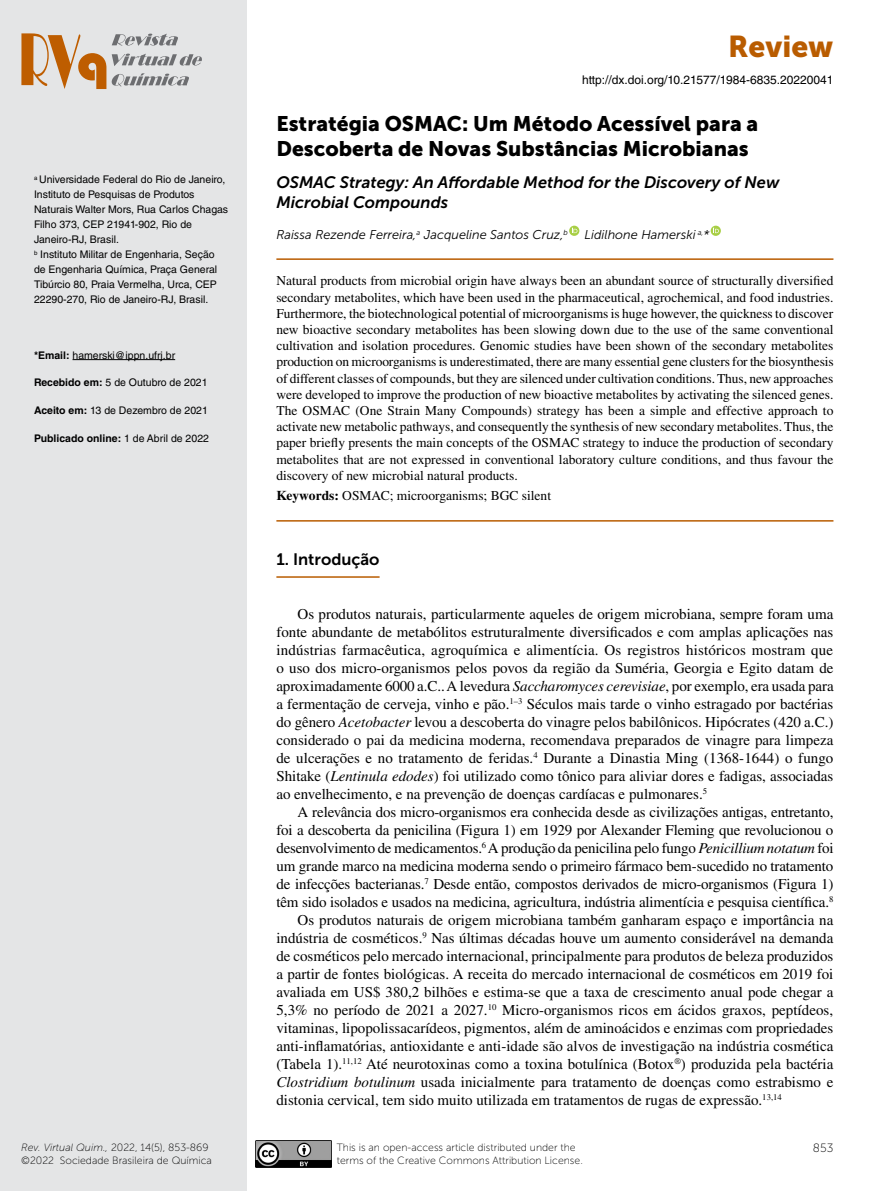
<style>
.page{position:relative;width:893px;height:1191px;background:#fff}
.page>*{position:absolute;margin:0;border:0;box-sizing:border-box;transform-origin:0 0}
.t1{font:30px "Museo Sans 900";color:#b95c00}
.t2{font:21px/25.2px "Museo Sans 900";color:#000}
.t3{font:italic 16.5px/19.8px "Museo Sans 700";color:#000}
.t4{font:16.5px "Museo Sans 700";color:#000}
.t5{font:15px/18px "Times LT Std";color:#000;text-align:justify}
.t6{font:13.5px/16.2px "Times LT Std";color:#000;text-align:justify}
.t7{font:italic 12.75px "Museo Sans 300";color:#000}
.t8{font:12px "Helvetica LT Std";color:#000}
.t9{font:12px "Museo Sans 100";color:#000}
.t10{font:10.5px/15px "Helvetica LT Std";color:#000}
.t11{font:10.5px/12.6px "Museo Sans 100";color:#000}
.t12{font:700 10.5px "Helvetica LT Std";color:#000}
.s1{font-weight:700}
.s2{font-weight:400}
.s3{font-style:italic}
</style>
<div class="page">
<div style="left:0;top:0;width:246px;height:1191px;background:#e4e5e6"></div>
<img style="left:255px;top:1140px;width:77px;height:27px">
<svg style="left:21px;top:33px;width:85px;height:56px"></svg>
<svg style="left:112px;top:73px;width:77px;height:13px"></svg>
<svg style="left:112px;top:54px;width:90px;height:12px"></svg>
<svg style="left:112px;top:34px;width:66px;height:12px"></svg>
<hr style="left:73px;top:359px;width:102px;height:1px;background:#000">
<hr style="left:276px;top:258px;width:557px;height:2px;background:#b95c00">
<hr style="left:276px;top:520px;width:557px;height:1px;background:#b95c00">
<hr style="left:276px;top:576px;width:104px;height:2px;background:#b95c00">
<svg style="left:569px;top:226px;width:10px;height:10px"></svg>
<svg style="left:572px;top:227px;width:5px;height:6px"></svg>
<svg style="left:711px;top:226px;width:10px;height:10px"></svg>
<svg style="left:713px;top:227px;width:6px;height:6px"></svg>
<p class="t10" style="left:34px;top:172px;width:196px"><sup>a</sup> Universidade Federal do Rio de Janeiro, Instituto de Pesquisas de Produtos Naturais Walter Mors, Rua Carlos Chagas Filho 373, CEP 21941-902, Rio de Janeiro-RJ, Brasil.<br><sup>b</sup> Instituto Militar de Engenharia, Seção de Engenharia Química, Praça General Tibúrcio 80, Praia Vermelha, Urca, CEP 22290-270, Rio de Janeiro-RJ, Brasil.</p>
<p class="t10" style="left:34px;top:347px;width:143px"><span class="s1">*Email:</span> hamerski@ippn.ufrj.br</p>
<p class="t10" style="left:34px;top:375px;width:175px"><span class="s1">Recebido em:</span> 5 de Outubro de 2021</p>
<p class="t10" style="left:34px;top:403px;width:175px"><span class="s1">Aceito em:</span> 13 de Dezembro de 2021</p>
<p class="t12" style="left:34px;top:432px;width:176px">Publicado online: <span class="s2">1 de Abril de 2022</span></p>
<h1 class="t1" style="left:728px;top:29px;width:107px">Review</h1>
<p class="t8" style="left:582px;top:72px;width:253px">http://dx.doi.org/10.21577/1984-6835.20220041</p>
<h2 class="t2" style="left:276px;top:111px;width:483px">Estratégia OSMAC: Um Método Acessível para a<br>Descoberta de Novas Substâncias Microbianas</h2>
<p class="t3" style="left:276px;top:173px;width:505px">OSMAC Strategy: An Affordable Method for the Discovery of New<br>Microbial Compounds</p>
<p class="t7" style="left:276px;top:228px;width:293px">Raissa Rezende Ferreira,<sup>a</sup> Jacqueline Santos Cruz,<sup>b</sup></p>
<p class="t7" style="left:585px;top:228px;width:126px">Lidilhone Hamerski <sup>a,</sup>*</p>
<p class="t6" style="left:276px;top:273px;width:559px">Natural products from microbial origin have always been an abundant source of structurally diversified secondary metabolites, which have been used in the pharmaceutical, agrochemical, and food industries.<br>Furthermore, the biotechnological potential of microorganisms is huge however, the quickness to discover new bioactive secondary metabolites has been slowing down due to the use of the same conventional cultivation and isolation procedures. Genomic studies have been shown of the secondary metabolites production on microorganisms is underestimated, there are many essential gene clusters for the biosynthesis of different classes of compounds, but they are silenced under cultivation conditions. Thus, new approaches were developed to improve the production of new bioactive metabolites by activating the silenced genes.<br>The OSMAC (One Strain Many Compounds) strategy has been a simple and effective approach to activate new metabolic pathways, and consequently the synthesis of new secondary metabolites. Thus, the paper briefly presents the main concepts of the OSMAC strategy to induce the production of secondary metabolites that are not expressed in conventional laboratory culture conditions, and thus favour the discovery of new microbial natural products.</p>
<p class="t6" style="left:276px;top:487px;width:276px"><span class="s1">Keywords:</span> OSMAC; microorganisms; BGC silent</p>
<p class="t4" style="left:276px;top:550px;width:105px">1. Introdução</p>
<p class="t5" style="left:276px;top:605px;width:559px;text-indent:21px">Os produtos naturais, particularmente aqueles de origem microbiana, sempre foram uma fonte abundante de metabólitos estruturalmente diversificados e com amplas aplicações nas indústrias farmacêutica, agroquímica e alimentícia. Os registros históricos mostram que o uso dos micro-organismos pelos povos da região da Suméria, Georgia e Egito datam de aproximadamente 6000 a.C.. A levedura <span class="s3">Saccharomyces cerevisiae</span>, por exemplo, era usada para a fermentação de cerveja, vinho e pão.<sup>1–3</sup> Séculos mais tarde o vinho estragado por bactérias do gênero <span class="s3">Acetobacter</span> levou a descoberta do vinagre pelos babilônicos. Hipócrates (420 a.C.) considerado o pai da medicina moderna, recomendava preparados de vinagre para limpeza de ulcerações e no tratamento de feridas.<sup>4</sup> Durante a Dinastia Ming (1368-1644) o fungo Shitake (<span class="s3">Lentinula edodes</span>) foi utilizado como tônico para aliviar dores e fadigas, associadas ao envelhecimento, e na prevenção de doenças cardíacas e pulmonares.<sup>5</sup></p>
<p class="t5" style="left:298px;top:803px;width:537px">A relevância dos micro-organismos era conhecida desde as civilizações antigas, entretanto,</p>
<p class="t5" style="left:276px;top:821px;width:559px">foi a descoberta da penicilina (Figura 1) em 1929 por Alexander Fleming que revolucionou o</p>
<p class="t5" style="left:276px;top:839px;width:559px">desenvolvimento de medicamentos.<sup>6</sup> A produção da penicilina pelo fungo <span class="s3">Penicillium notatum</span> foi</p>
<p class="t5" style="left:276px;top:857px;width:558px">um grande marco na medicina moderna sendo o primeiro fármaco bem-sucedido no tratamento</p>
<p class="t5" style="left:276px;top:875px;width:559px">de infecções bacterianas.<sup>7</sup> Desde então, compostos derivados de micro-organismos (Figura 1)</p>
<p class="t5" style="left:276px;top:893px;width:558px">têm sido isolados e usados na medicina, agricultura, indústria alimentícia e pesquisa científica.<sup>8</sup></p>
<p class="t5" style="left:298px;top:911px;width:537px">Os produtos naturais de origem microbiana também ganharam espaço e importância na</p>
<p class="t5" style="left:276px;top:929px;width:559px">indústria de cosméticos.<sup>9</sup> Nas últimas décadas houve um aumento considerável na demanda</p>
<p class="t5" style="left:276px;top:947px;width:559px">de cosméticos pelo mercado internacional, principalmente para produtos de beleza produzidos</p>
<p class="t5" style="left:276px;top:965px;width:559px">a partir de fontes biológicas. A receita do mercado internacional de cosméticos em 2019 foi</p>
<p class="t5" style="left:276px;top:983px;width:559px">avaliada em US$ 380,2 bilhões e estima-se que a taxa de crescimento anual pode chegar a</p>
<p class="t5" style="left:276px;top:1001px;width:558px">5,3% no período de 2021 a 2027.<sup>10</sup> Micro-organismos ricos em ácidos graxos, peptídeos,</p>
<p class="t5" style="left:276px;top:1019px;width:559px">vitaminas, lipopolissacarídeos, pigmentos, além de aminoácidos e enzimas com propriedades</p>
<p class="t5" style="left:276px;top:1037px;width:558px">anti-inflamatórias, antioxidante e anti-idade são alvos de investigação na indústria cosmética</p>
<p class="t5" style="left:276px;top:1055px;width:559px">(Tabela 1).<sup>11,12</sup> Até neurotoxinas como a toxina botulínica (Botox<sup>®</sup>) produzida pela bactéria</p>
<p class="t5" style="left:276px;top:1073px;width:559px"><span class="s3">Clostridium botulinum</span> usada inicialmente para tratamento de doenças como estrabismo e</p>
<p class="t5" style="left:276px;top:1091px;width:507px">distonia cervical, tem sido muito utilizada em tratamentos de rugas de expressão.<sup>13,14</sup></p>
<p class="t11" style="left:337px;top:1141px;width:248px">This is an open-access article distributed under the terms of the Creative Commons Attribution License.</p>
<p class="t11" style="left:21px;top:1141px;width:192px"><span class="s3">Rev. Virtual Quim.,</span> 2022, 14(5), 853-869 ©2022 Sociedade Brasileira de Química</p>
<p class="t9" style="left:813px;top:1141px;width:22px">853</p>
</div>
